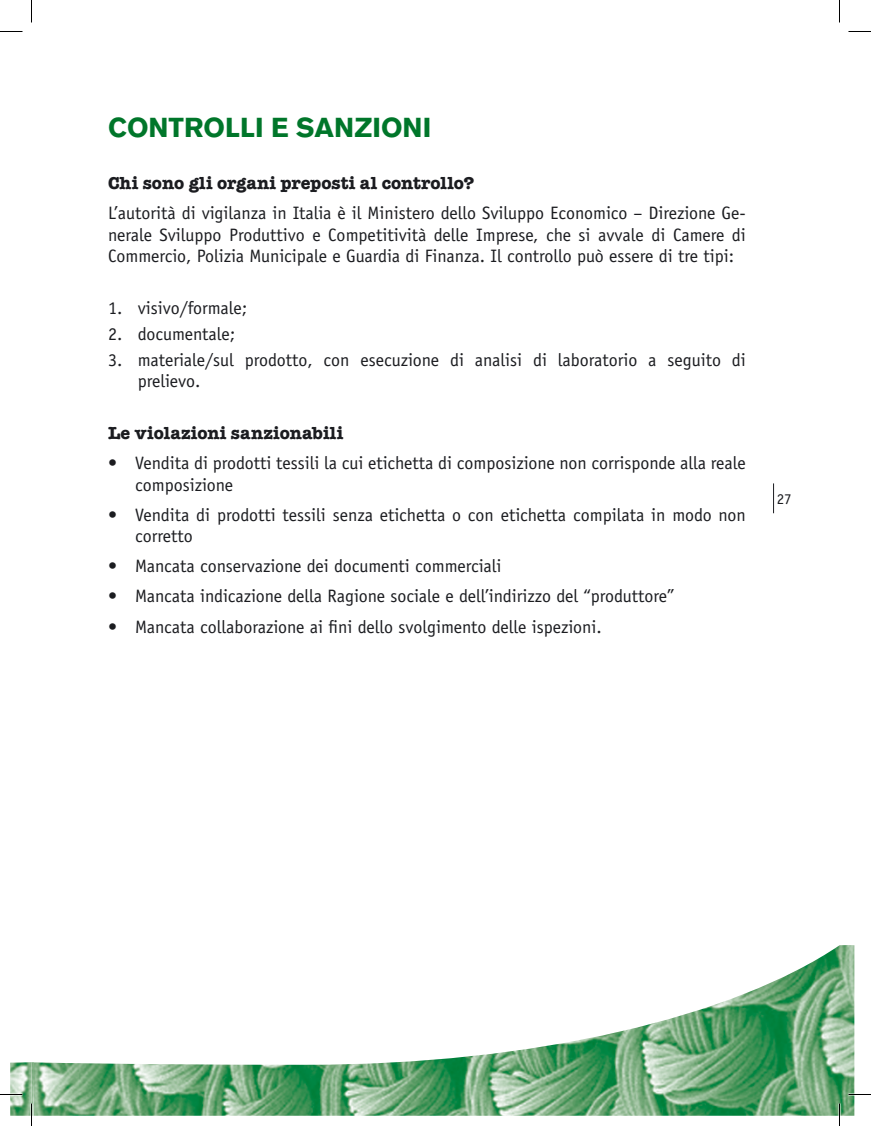
<style>
.page{position:relative;width:871px;height:1126px;background:#fff}
.page>*{position:absolute;margin:0;border:0;box-sizing:border-box;transform-origin:0 0}
.t1{font:900 27px "Akzidenz Grotesk";color:#00762a}
.t2{font:18px/21.6px "Officina Sans Std";color:#1b1c20}
.t3{font:700 18px "American Typewriter";color:#1b1c20}
.t4{font:15px "Officina Serif Std";color:#1b1c20}
</style>
<div class="page">
<img style="left:10px;top:1062px;width:23px;height:54px">
<img style="left:33px;top:945px;width:821px;height:171px">
<hr style="left:773px;top:483px;width:1px;height:30px;background:#1b1c20">
<hr style="left:838px;top:1103px;width:2px;height:23px;background:#fff">
<svg style="left:0;top:31px;width:22px;height:1px"></svg>
<svg style="left:848px;top:31px;width:23px;height:1px"></svg>
<svg style="left:0;top:1094px;width:22px;height:1px"></svg>
<svg style="left:848px;top:1094px;width:23px;height:1px"></svg>
<svg style="left:31px;top:0;width:1px;height:22px"></svg>
<svg style="left:31px;top:1103px;width:1px;height:23px"></svg>
<svg style="left:839px;top:0;width:1px;height:22px"></svg>
<svg style="left:839px;top:1103px;width:1px;height:23px"></svg>
<h1 class="t1" style="left:108px;top:111px;width:325px">CONTROLLI E SANZIONI</h1>
<p class="t3" style="left:108px;top:167px;width:368px">Chi sono gli organi preposti al controllo?</p>
<p class="t2" style="left:108px;top:202px;width:639px;text-align:justify">L’autorità di vigilanza in Italia è il Ministero dello Sviluppo Economico – Direzione Ge&shy;nerale Sviluppo Produttivo e Competitività delle Imprese, che si avvale di Camere di Commercio, Polizia Municipale e Guardia di Finanza. Il controllo può essere di tre tipi:</p>
<p class="t2" style="left:108px;top:297px;width:141px">1. visivo/formale;</p>
<p class="t2" style="left:108px;top:323px;width:129px">2. documentale;</p>
<p class="t2" style="left:138px;top:349px;width:610px;text-indent:-30px">3. materiale/sul prodotto, con esecuzione di analisi di laboratorio a seguito di prelievo.</p>
<p class="t3" style="left:108px;top:417px;width:237px">Le violazioni sanzionabili</p>
<p class="t2" style="left:135px;top:452px;width:612px;text-indent:-27px">• Vendita di prodotti tessili la cui etichetta di composizione non corrisponde alla reale composizione</p>
<p class="t2" style="left:135px;top:504px;width:612px;text-indent:-27px">• Vendita di prodotti tessili senza etichetta o con etichetta compilata in modo non corretto</p>
<p class="t2" style="left:108px;top:556px;width:395px">• Mancata conservazione dei documenti commerciali</p>
<p class="t2" style="left:108px;top:586px;width:568px">• Mancata indicazione della Ragione sociale e dell’indirizzo del “produttore”</p>
<p class="t2" style="left:108px;top:616px;width:495px">• Mancata collaborazione ai fini dello svolgimento delle ispezioni.</p>
<p class="t4" style="left:777px;top:490px;width:16px">27</p>
</div>
